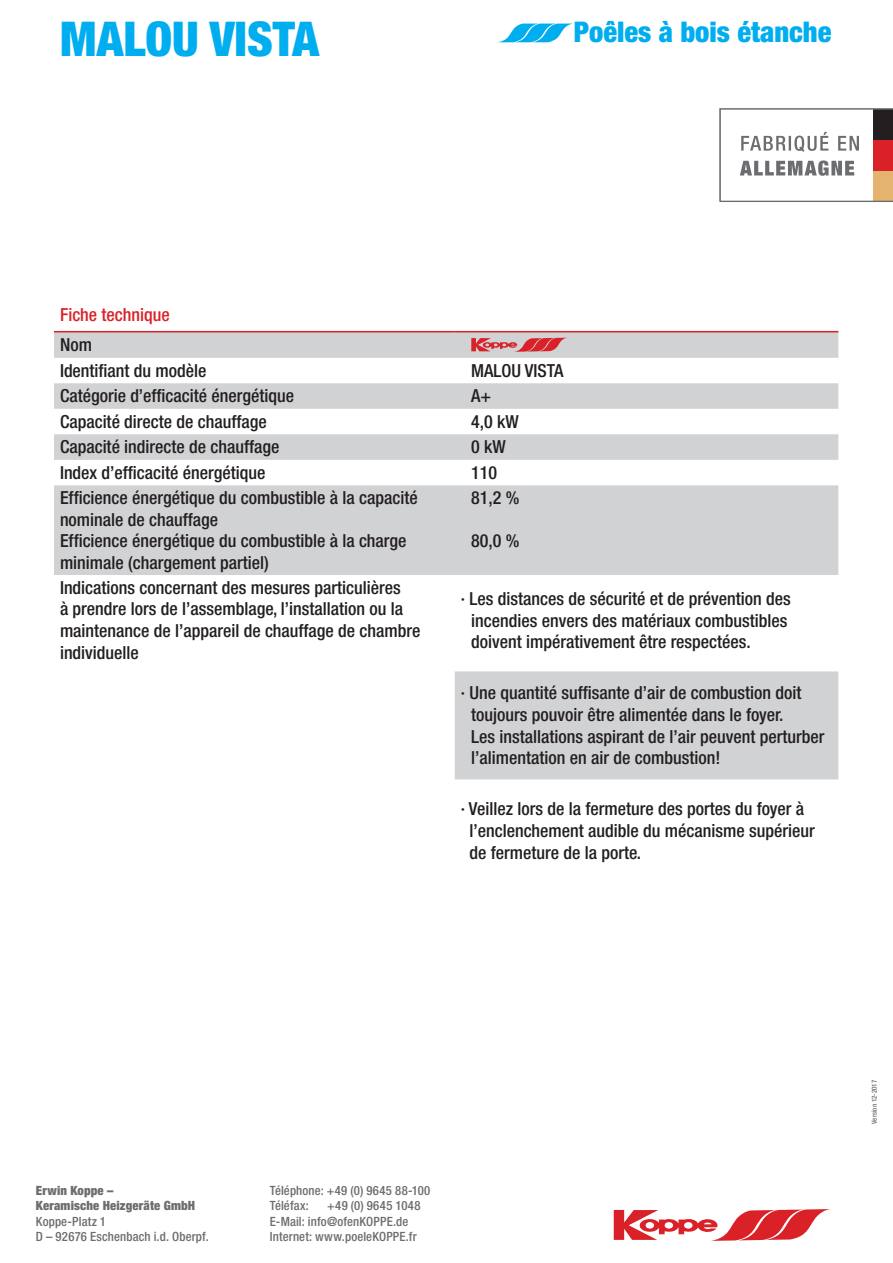
<style>
.page{position:relative;width:893px;height:1263px;background:#fff}
.page>*{position:absolute;margin:0;border:0;box-sizing:border-box;transform-origin:0 0}
.t1{font:900 condensed 48px "Helvetica Neue LT Pro";color:#00aeef}
.t2{font:900 condensed 28.5px "Helvetica Neue LT Pro";color:#00aeef}
.t3{font:500 condensed 18px/21.6px "Helvetica Neue LT Pro";color:#231f20}
.t4{font:500 condensed 18px "Helvetica Neue LT Pro";color:#da2128}
.t5{font:500 condensed 12.75px/15.3px "Helvetica Neue LT Pro";letter-spacing:.01em;color:#6c6d70}
.t6{font:900 condensed 12.75px/15.3px "Helvetica Neue LT Pro";letter-spacing:.015em;color:#6c6d70}
.t7{font:500 condensed 7.05px "Helvetica Neue LT Pro";color:#6c6d70}
</style>
<div class="page">
<svg style="left:614px;top:1209px;width:217px;height:32px"></svg>
<svg style="left:719px;top:108px;width:174px;height:94px"></svg>
<svg style="left:499px;top:24px;width:72px;height:18px"></svg>
<svg style="left:54px;top:332px;width:784px;height:447px"></svg>
<hr style="left:54px;top:331px;width:401px;height:1px;background:#da2128">
<hr style="left:455px;top:331px;width:383px;height:1px;background:#da2128">
<svg style="left:471px;top:338px;width:97px;height:14px"></svg>
<h1 class="t1" style="left:60px;top:10px;width:260px">MALOU VISTA</h1>
<h2 class="t2" style="left:574px;top:15px;width:259px">Poêles à bois étanche</h2>
<p class="t4" style="left:60px;top:304px;width:111px">Fiche technique</p>
<p class="t3" style="left:60px;top:331px;width:148px;line-height:26.1px">Nom<br>Identifiant du modèle</p>
<p class="t3" style="left:471px;top:359px;width:94px">MALOU VISTA</p>
<p class="t3" style="left:60px;top:385px;width:236px">Catégorie d’efficacité énergétique</p>
<p class="t3" style="left:471px;top:385px;width:22px">A+</p>
<p class="t3" style="left:60px;top:410px;width:208px">Capacité directe de chauffage</p>
<p class="t3" style="left:471px;top:410px;width:49px">4,0 kW</p>
<p class="t3" style="left:60px;top:436px;width:221px">Capacité indirecte de chauffage</p>
<p class="t3" style="left:471px;top:436px;width:36px">0 kW</p>
<p class="t3" style="left:60px;top:461px;width:207px">Index d’efficacité énergétique</p>
<p class="t3" style="left:471px;top:461px;width:27px">110</p>
<p class="t3" style="left:60px;top:487px;width:359px">Efficience énergétique du combustible à la capacité nominale de chauffage<br>Efficience énergétique du combustible à la charge minimale (chargement partiel)</p>
<p class="t3" style="left:471px;top:487px;width:50px">81,2 %</p>
<p class="t3" style="left:471px;top:530px;width:50px">80,0 %</p>
<p class="t3" style="left:60px;top:576px;width:362px">Indications concernant des mesures particulières<br>à prendre lors de l’assemblage, l’installation ou la maintenance de l’appareil de chauffage de chambre individuelle</p>
<p class="t3" style="left:471px;top:588px;width:321px;text-indent:-10px">∙ Les distances de sécurité et de prévention des incendies envers des matériaux combustibles doivent impérativement être respectées.</p>
<p class="t3" style="left:471px;top:682px;width:355px;text-indent:-10px">∙ Une quantité suffisante d’air de combustion doit toujours pouvoir être alimentée dans le foyer.<br>Les installations aspirant de l’air peuvent perturber l’alimentation en air de combustion!</p>
<p class="t3" style="left:469px;top:798px;width:347px;text-indent:-9px">∙ Veillez lors de la fermeture des portes du foyer à l’enclenchement audible du mécanisme supérieur de fermeture de la porte.</p>
<p class="t6" style="left:36px;top:1182px;width:161px">Erwin Koppe –<br>Keramische Heizgeräte GmbH</p>
<p class="t5" style="left:36px;top:1213px;width:174px">Koppe-Platz 1<br>D – 92676 Eschenbach i.d. Oberpf.</p>
<p class="t5" style="left:270px;top:1182px;width:162px">Téléphone: +49 (0) 9645 88-100<br>Téléfax:</p>
<p class="t5" style="left:270px;top:1198px;width:152px;text-indent:58px">+49 (0) 9645 1048<br>E-Mail: info@ofenKOPPE.de<br>Internet: www.poeleKOPPE.fr</p>
<p class="t7" style="left:870px;top:1124px;width:46px;rotate:-90deg">Version 12-2017</p>
</div>
